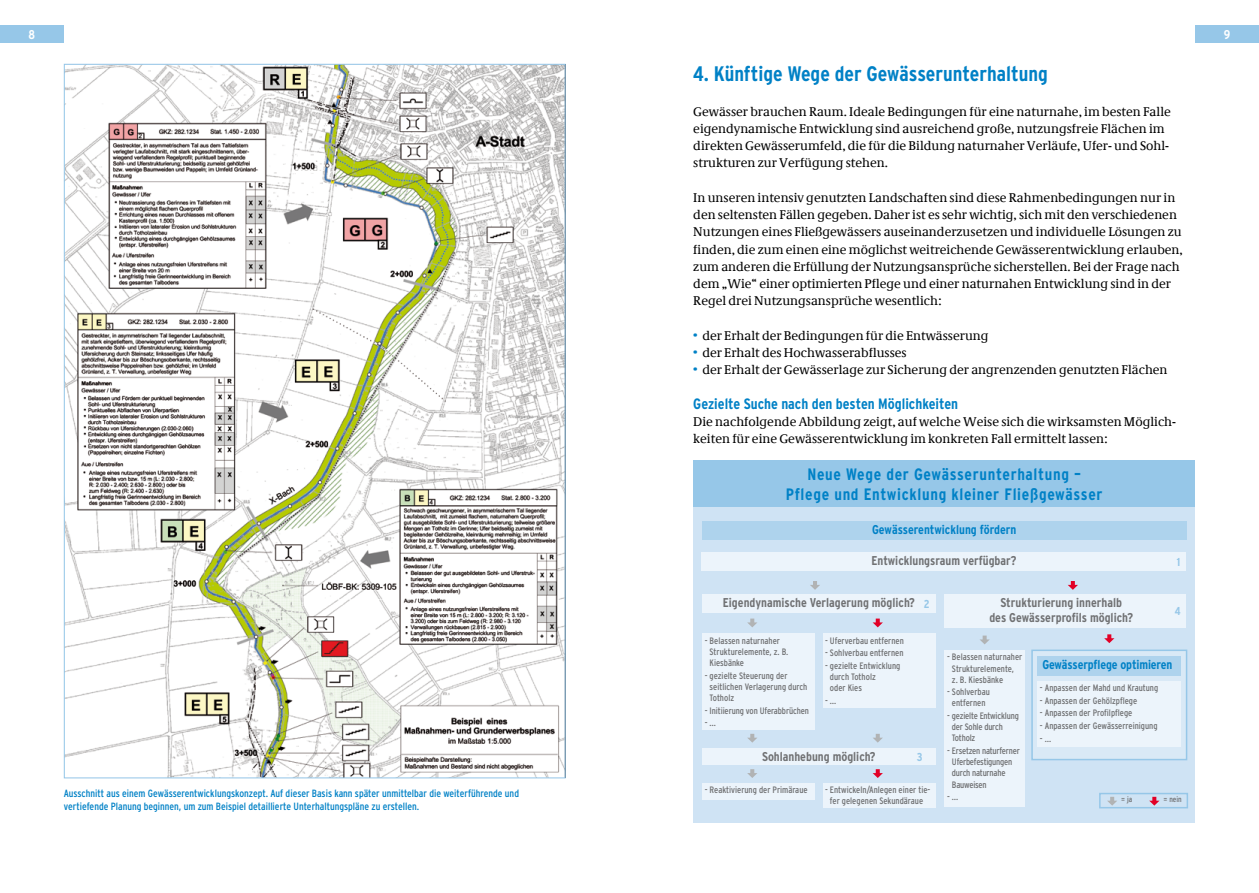
<style>
.page{position:relative;width:1259px;height:893px;background:#fff}
.page>*{position:absolute;margin:0;border:0;box-sizing:border-box;transform-origin:0 0}
.t1{font:700 condensed 21px "Interstate";color:#0081c6}
.t2{font:700 condensed 16.5px/19.8px "Interstate";letter-spacing:.04em;color:#0081c6;text-align:center}
.t3{font:700 condensed 15px "Interstate";color:#0081c6}
.t4{font:12.75px/17.2px "Demos Com";color:#000}
.t5{font:700 condensed 12.75px/15.3px "Interstate";color:#707173;text-align:center}
.t6{font:700 condensed 12.75px "Interstate";letter-spacing:-.01em;color:#0081c6}
.t7{font:700 condensed 12.75px "Interstate";color:#fff}
.t8{font:700 condensed 11.55px "Interstate";color:#96c7e8}
.t9{font:condensed 10.5px/12.6px "Interstate";color:#0081c6}
.t10{font:condensed 9.3px/11.1px "Interstate";color:#707173}
.t11{font:condensed 9.3px/11.1px "Interstate";letter-spacing:-.02em;color:#707173}
.t12{font:condensed 7.95px "Interstate";color:#707173}
.s1{color:#0081c6}
.s2{font-size:11.55px;color:#96c7e8}
</style>
<div class="page">
<div style="left:0;top:26px;width:64px;height:17px;background:#96c7e8"></div>
<div style="left:1195px;top:26px;width:64px;height:17px;background:#96c7e8"></div>
<img style="left:66px;top:66px;width:498px;height:710px">
<div style="left:693px;top:483px;width:502px;height:340px;background:#cfe3f4"></div>
<div style="left:1031px;top:650px;width:156px;height:110px;background:#d9e9f6;border:2px solid #96c7e8"></div>
<div style="left:693px;top:461px;width:502px;height:46px;background:#96c7e8"></div>
<div style="left:702px;top:521px;width:484px;height:19px;background:#aed3ed"></div>
<div style="left:702px;top:748px;width:233px;height:16px;background:#ecf4fb"></div>
<div style="left:701px;top:552px;width:485px;height:19px;background:#ecf4fb"></div>
<div style="left:702px;top:594px;width:233px;height:19px;background:#ecf4fb"></div>
<div style="left:944px;top:594px;width:242px;height:33px;background:#ecf4fb"></div>
<div style="left:702px;top:783px;width:113px;height:16px;background:#ecf4fb"></div>
<div style="left:822px;top:783px;width:113px;height:25px;background:#ecf4fb"></div>
<div style="left:1037px;top:681px;width:144px;height:66px;background:#ecf4fb"></div>
<div style="left:702px;top:634px;width:113px;height:96px;background:#ecf4fb"></div>
<div style="left:1037px;top:656px;width:144px;height:20px;background:#aed3ed"></div>
<div style="left:944px;top:650px;width:80px;height:157px;background:#ecf4fb"></div>
<div style="left:822px;top:634px;width:113px;height:74px;background:#ecf4fb"></div>
<svg style="left:810px;top:581px;width:10px;height:9px"></svg>
<svg style="left:747px;top:734px;width:10px;height:9px"></svg>
<svg style="left:747px;top:769px;width:10px;height:9px"></svg>
<svg style="left:873px;top:734px;width:10px;height:9px"></svg>
<svg style="left:872px;top:769px;width:11px;height:9px"></svg>
<svg style="left:747px;top:619px;width:10px;height:8px"></svg>
<svg style="left:980px;top:636px;width:9px;height:8px"></svg>
<svg style="left:872px;top:619px;width:11px;height:8px"></svg>
<svg style="left:1104px;top:634px;width:10px;height:9px"></svg>
<svg style="left:1068px;top:581px;width:10px;height:9px"></svg>
<div style="left:1099px;top:793px;width:89px;height:15px;border:2px solid #96c7e8"></div>
<svg style="left:1107px;top:797px;width:10px;height:9px"></svg>
<svg style="left:1149px;top:797px;width:10px;height:9px"></svg>
<p class="t7" style="left:29px;top:28px;width:8px">8</p>
<p class="t7" style="left:1223px;top:28px;width:8px">9</p>
<h1 class="t1" style="left:693px;top:62px;width:356px">4. Künftige Wege der Gewässerunterhaltung</h1>
<p class="t4" style="left:693px;top:103px;width:479px">Gewässer brauchen Raum. Ideale Bedingungen für eine naturnahe, im besten Falle eigendynamische Entwicklung sind ausreichend große, nutzungsfreie Flächen im direkten Gewässerumfeld, die für die Bildung naturnaher Verläufe, Ufer- und Sohl&shy;strukturen zur Verfügung stehen.</p>
<p class="t4" style="left:693px;top:189px;width:491px">In unseren intensiv genutzten Landschaften sind diese Rahmenbedingungen nur in den seltensten Fällen gegeben. Daher ist es sehr wichtig, sich mit den verschiedenen Nutzungen eines Fließgewässers auseinanderzusetzen und individuelle Lösungen zu finden, die zum einen eine möglichst weitreichende Gewässerentwicklung erlauben, zum anderen die Erfüllung der Nutzungsansprüche sicherstellen. Bei der Frage nach dem „Wie“ einer optimierten Pflege und einer naturnahen Entwicklung sind in der Regel drei Nutzungsansprüche wesentlich:</p>
<p class="t4" style="left:693px;top:327px;width:297px"><span class="s1">•</span> der Erhalt der Bedingungen für die Entwässerung</p>
<p class="t4" style="left:693px;top:344px;width:215px"><span class="s1">•</span> der Erhalt des Hochwasserabflusses</p>
<p class="t4" style="left:693px;top:362px;width:476px"><span class="s1">•</span> der Erhalt der Gewässerlage zur Sicherung der angrenzenden genutzten Flächen</p>
<p class="t3" style="left:693px;top:395px;width:266px">Gezielte Suche nach den besten Möglichkeiten</p>
<p class="t4" style="left:693px;top:413px;width:484px">Die nachfolgende Abbildung zeigt, auf welche Weise sich die wirksamsten Möglich&shy;keiten für eine Gewässerentwicklung im konkreten Fall ermittelt lassen:</p>
<p class="t2" style="left:786px;top:464px;width:318px">Neue Wege der Gewässerunterhaltung –<br>Pflege und Entwicklung kleiner Fließgewässer</p>
<p class="t6" style="left:872px;top:522px;width:146px">Gewässerentwicklung fördern</p>
<p class="t9" style="left:64px;top:787px;width:457px">Ausschnitt aus einem Gewässerentwicklungskonzept. Auf dieser Basis kann später unmittelbar die weiterführende und vertiefende Planung beginnen, um zum Beispiel detaillierte Unterhaltungspläne zu erstellen.</p>
<p class="t5" style="left:871px;top:553px;width:146px">Entwicklungsraum verfügbar?</p>
<p class="t8" style="left:1176px;top:556px;width:5px">1</p>
<p class="t5" style="left:723px;top:595px;width:208px">Eigendynamische Verlagerung möglich? <span class="s2">2</span></p>
<p class="t5" style="left:989px;top:594px;width:145px">Strukturierung innerhalb<br>des Gewässerprofils möglich?</p>
<p class="t8" style="left:1174px;top:605px;width:7px">4</p>
<p class="t10" style="left:709px;top:635px;width:80px;text-indent:-5px">- Belassen naturnaher<br>Strukturelemente, z. B.<br>Kiesbänke</p>
<p class="t10" style="left:709px;top:670px;width:99px;text-indent:-5px">- gezielte Steuerung der seitlichen Verlagerung durch<br>Totholz</p>
<p class="t10" style="left:705px;top:704px;width:106px;line-height:12.6px">- Initiierung von Uferabbrüchen -…</p>
<p class="t10" style="left:825px;top:635px;width:80px">- Uferverbau entfernen</p>
<p class="t10" style="left:825px;top:647px;width:80px">- Sohlverbau entfernen</p>
<p class="t10" style="left:830px;top:660px;width:72px;text-indent:-5px">- gezielte Entwicklung durch Totholz<br>oder Kies</p>
<p class="t10" style="left:825px;top:695px;width:13px">-…</p>
<p class="t5" style="left:762px;top:749px;width:115px">Sohlanhebung möglich?</p>
<p class="t8" style="left:917px;top:750px;width:7px">3</p>
<p class="t10" style="left:705px;top:784px;width:104px">- Reaktivierung der Primäraue</p>
<p class="t10" style="left:825px;top:784px;width:107px;text-align:center">- Entwickeln/Anlegen einer tie&shy;fer gelegenen Sekundäraue</p>
<p class="t10" style="left:952px;top:651px;width:72px;text-indent:-5px">- Belassen naturnaher<br>Strukturelemente, z. B. Kiesbänke</p>
<p class="t10" style="left:947px;top:686px;width:44px;text-align:center">- Sohlverbau entfernen</p>
<p class="t11" style="left:952px;top:710px;width:68px;text-indent:-5px">- gezielte Entwicklung der Sohle durch<br>Totholz</p>
<p class="t11" style="left:952px;top:745px;width:69px;text-indent:-5px">- Ersetzen naturferner<br>Uferbefestigungen durch naturnahe<br>Bauweisen</p>
<p class="t10" style="left:947px;top:791px;width:13px">-…</p>
<p class="t6" style="left:1042px;top:658px;width:131px">Gewässerpflege optimieren</p>
<p class="t10" style="left:1040px;top:682px;width:120px">- Anpassen der Mahd und Krautung</p>
<p class="t10" style="left:1040px;top:695px;width:99px">- Anpassen der Gehölzpflege</p>
<p class="t10" style="left:1040px;top:707px;width:94px">- Anpassen der Profilpflege</p>
<p class="t10" style="left:1040px;top:719px;width:119px;line-height:12.6px">- Anpassen der Gewässerreinigung -…</p>
<p class="t12" style="left:1121px;top:795px;width:12px">= ja</p>
<p class="t12" style="left:1163px;top:795px;width:20px">= nein</p>
</div>
